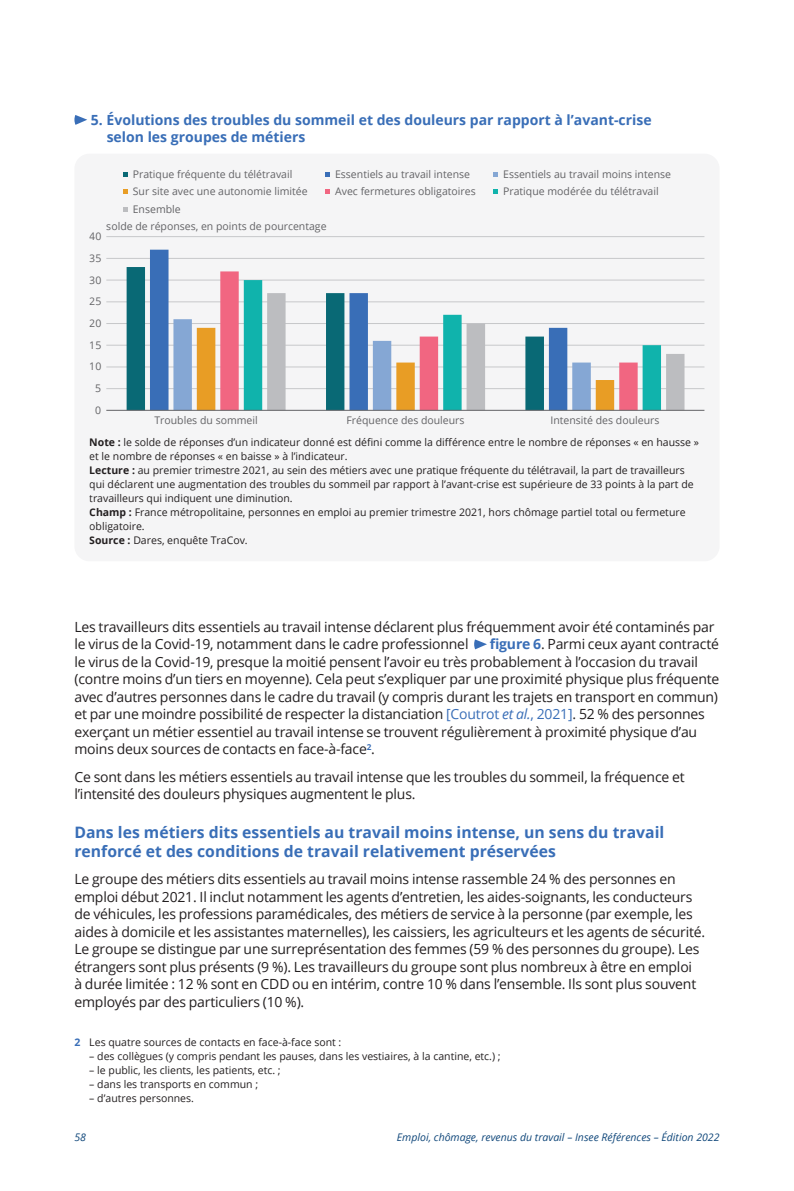
<style>
.page{position:relative;width:794px;height:1191px;background:#fff}
.page>*{position:absolute;margin:0;border:0;box-sizing:border-box;transform-origin:0 0}
.titre{font:700 15.75px/18.9px "Open Sans";color:#396eb7}
.texte_courant{font:14px/17.5px "Open Sans";letter-spacing:-.015em;color:#231f20}
.titre_figure_encadré{font:700 14px/16.8px "Open Sans";color:#396eb7}
.définitions_légendes{font:10.5px/14px "Open Sans";color:#231f20}
.t1{font:10.5px/17.5px "Open Sans";color:#636366}
.t2{font:italic 10.5px "Open Sans";color:#11487b}
.s1{font-weight:700}
.s2{font-weight:700;color:#396eb7}
.s3{color:#396eb7}
.s4{font-style:italic;color:#396eb7}
</style>
<div class="page">
<svg style="left:74px;top:115px;width:13px;height:10px"></svg>
<div style="left:82px;top:161px;width:630px;height:393px;background:#f5f5f6;border-radius:7px"></div>
<hr style="left:106px;top:236px;width:598px;height:1px;background:#c7c8ca">
<hr style="left:106px;top:258px;width:598px;height:1px;background:#c7c8ca">
<hr style="left:106px;top:280px;width:598px;height:1px;background:#c7c8ca">
<hr style="left:106px;top:301px;width:598px;height:1px;background:#c7c8ca">
<hr style="left:106px;top:323px;width:598px;height:1px;background:#c7c8ca">
<hr style="left:106px;top:345px;width:598px;height:1px;background:#c7c8ca">
<hr style="left:106px;top:367px;width:598px;height:1px;background:#c7c8ca">
<hr style="left:106px;top:388px;width:598px;height:1px;background:#c7c8ca">
<svg style="left:127px;top:267px;width:23px;height:143px;fill:#096975"></svg>
<svg style="left:150px;top:250px;width:70px;height:160px"></svg>
<svg style="left:173px;top:319px;width:47px;height:91px;fill:#85a7d4"></svg>
<svg style="left:197px;top:328px;width:23px;height:82px"></svg>
<svg style="left:220px;top:271px;width:417px;height:139px"></svg>
<svg style="left:244px;top:280px;width:417px;height:130px"></svg>
<svg style="left:267px;top:293px;width:417px;height:117px"></svg>
<hr style="left:106px;top:410px;width:598px;height:1px;background:#636366">
<svg style="left:123px;top:172px;width:5px;height:5px"></svg>
<svg style="left:123px;top:189px;width:5px;height:5px"></svg>
<svg style="left:325px;top:172px;width:5px;height:5px"></svg>
<svg style="left:325px;top:189px;width:5px;height:5px"></svg>
<svg style="left:493px;top:172px;width:5px;height:5px"></svg>
<svg style="left:493px;top:189px;width:5px;height:5px"></svg>
<svg style="left:123px;top:207px;width:5px;height:5px"></svg>
<div style="left:74px;top:154px;width:645px;height:407px;border:15px solid #f5f5f6;border-radius:7px"></div>
<svg style="left:474px;top:639px;width:13px;height:10px"></svg>
<p class="titre_figure_encadré" style="left:107px;top:111px;width:546px;text-indent:-16px">5. Évolutions des troubles du sommeil et des douleurs par rapport à l’avant-crise selon les groupes de métiers</p>
<p class="t1" style="left:133px;top:165px;width:176px">Pratique fréquente du télétravail<br>Sur site avec une autonomie limitée</p>
<p class="t1" style="left:335px;top:165px;width:142px">Essentiels au travail intense<br>Avec fermetures obligatoires</p>
<p class="t1" style="left:503px;top:165px;width:169px">Essentiels au travail moins intense<br>Pratique modérée du télétravail</p>
<p class="t1" style="left:133px;top:200px;width:49px">Ensemble</p>
<p class="t1" style="left:106px;top:217px;width:222px">solde de réponses, en points de pourcentage</p>
<p class="t1" style="left:89px;top:227px;width:14px">40</p>
<p class="t1" style="left:89px;top:249px;width:14px">35</p>
<p class="t1" style="left:89px;top:271px;width:14px">30</p>
<p class="t1" style="left:89px;top:292px;width:14px">25</p>
<p class="t1" style="left:89px;top:314px;width:14px">20</p>
<p class="t1" style="left:89px;top:336px;width:14px">15</p>
<p class="t1" style="left:89px;top:357px;width:14px">10</p>
<p class="t1" style="left:95px;top:379px;width:8px">5</p>
<p class="t1" style="left:95px;top:401px;width:8px">0</p>
<p class="t1" style="left:154px;top:411px;width:105px">Troubles du sommeil</p>
<p class="t1" style="left:346px;top:411px;width:120px">Fréquence des douleurs</p>
<p class="t1" style="left:550px;top:411px;width:110px">Intensité des douleurs</p>
<p class="définitions_légendes" style="left:89px;top:435px;width:611px"><span class="s1">Note :</span> le solde de réponses d’un indicateur donné est défini comme la différence entre le nombre de réponses « en hausse » et le nombre de réponses « en baisse » à l’indicateur.<br><span class="s1">Lecture :</span> au premier trimestre 2021, au sein des métiers avec une pratique fréquente du télétravail, la part de travailleurs qui déclarent une augmentation des troubles du sommeil par rapport à l’avant-crise est supérieure de 33 points à la part de travailleurs qui indiquent une diminution.<br><span class="s1">Champ :</span> France métropolitaine, personnes en emploi au premier trimestre 2021, hors chômage partiel total ou fermeture obligatoire.<br><span class="s1">Source :</span> Dares, enquête TraCov.</p>
<p class="texte_courant" style="left:74px;top:617px;width:641px">Les travailleurs dits essentiels au travail intense déclarent plus fréquemment avoir été contaminés par le virus de la Covid‑19, notamment dans le cadre professionnel</p>
<p class="texte_courant" style="left:74px;top:635px;width:646px;text-indent:415px"><span class="s2">figure 6</span>. Parmi ceux ayant contracté le virus de la Covid‑19, presque la moitié pensent l’avoir eu très probablement à l’occasion du travail (contre moins d’un tiers en moyenne). Cela peut s’expliquer par une proximité physique plus fréquente avec d’autres personnes dans le cadre du travail (y compris durant les trajets en transport en commun) et par une moindre possibilité de respecter la distanciation <span class="s3">[Coutrot</span> <span class="s4">et al.</span><span class="s3">, 2021]</span>. 52 % des personnes exerçant un métier essentiel au travail intense se trouvent régulièrement à proximité physique d’au moins deux sources de contacts en face‑à‑face<sup>2</sup>.</p>
<p class="texte_courant" style="left:74px;top:767px;width:612px">Ce sont dans les métiers essentiels au travail intense que les troubles du sommeil, la fréquence et l’intensité des douleurs physiques augmentent le plus.</p>
<p class="titre" style="left:74px;top:822px;width:591px">Dans les métiers dits essentiels au travail moins intense, un sens du travail renforcé et des conditions de travail relativement préservées</p>
<p class="texte_courant" style="left:74px;top:870px;width:632px">Le groupe des métiers dits essentiels au travail moins intense rassemble 24 % des personnes en emploi début 2021. Il inclut notamment les agents d’entretien, les aides‑soignants, les conducteurs de véhicules, les professions paramédicales, des métiers de service à la personne (par exemple, les aides à domicile et les assistantes maternelles), les caissiers, les agriculteurs et les agents de sécurité.<br>Le groupe se distingue par une surreprésentation des femmes (59 % des personnes du groupe). Les étrangers sont plus présents (9 %). Les travailleurs du groupe sont plus nombreux à être en emploi<br>à durée limitée : 12 % sont en CDD ou en intérim, contre 10 % dans l’ensemble. Ils sont plus souvent employés par des particuliers (10 %).</p>
<p class="définitions_légendes" style="left:74px;top:1034px;width:268px"><span class="s2">2</span> Les quatre sources de contacts en face‑à‑face sont :</p>
<p class="définitions_légendes" style="left:89px;top:1048px;width:413px">– des collègues (y compris pendant les pauses, dans les vestiaires, à la cantine, etc.) ;</p>
<p class="définitions_légendes" style="left:89px;top:1062px;width:193px">– le public, les clients, les patients, etc. ;</p>
<p class="définitions_légendes" style="left:89px;top:1076px;width:170px">– dans les transports en commun ;</p>
<p class="définitions_légendes" style="left:89px;top:1090px;width:106px">– d’autres personnes.</p>
<p class="t2" style="left:74px;top:1130px;width:13px">58</p>
<p class="t2" style="left:397px;top:1130px;width:324px">Emploi, chômage, revenus du travail – Insee Références – Édition 2022</p>
</div>
